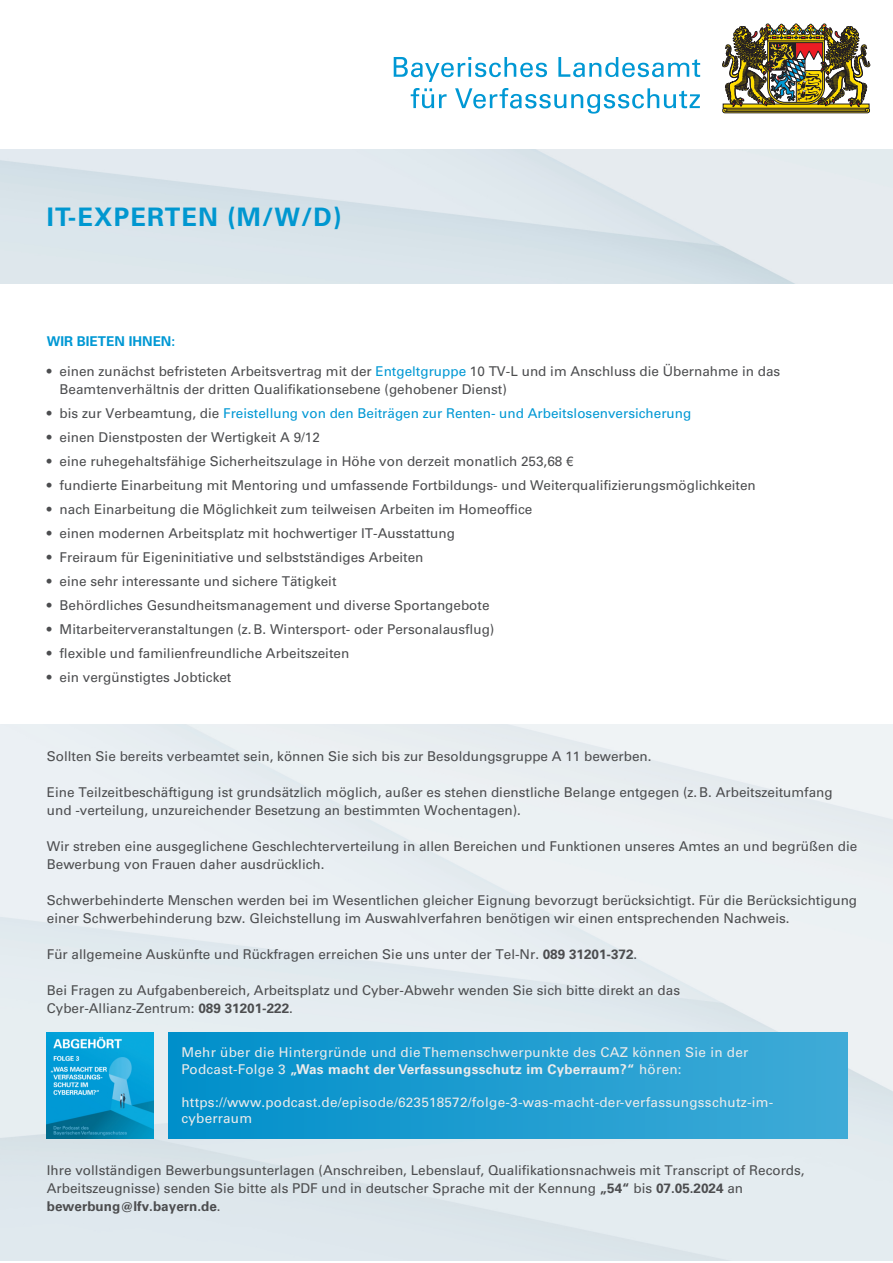
<style>
.page{position:relative;width:893px;height:1263px;background:#fff}
.page>*{position:absolute;margin:0;border:0;box-sizing:border-box;transform-origin:0 0}
.t1{font:700 25.5px "Univers LT Pro 65";letter-spacing:.045em;color:#0097d0}
.t2{font:13.5px/18px "Univers LT Pro 55 Roman";color:#4c4d4f}
.t3{font:13.5px/16.5px "Univers LT Pro 55 Roman";letter-spacing:.02em;color:#ebebeb}
.t4{font:13.5px "Univers LT Pro 55 Roman";color:#0098d4}
.t5{font:700 13.5px "Univers LT Pro 65";letter-spacing:.02em;color:#ebebeb}
.t6{font:700 13.5px "Univers LT Pro 65";color:#4c4d4f}
.t7{font:700 13.5px "Univers LT Pro 65";color:#0098d4}
.s1{color:#0098d4}
.s2{color:#4c4d4f}
.s3{font-family:"Univers LT Pro 65";font-weight:700}
.s4{font-family:"Univers LT Pro 55 Roman";font-weight:400}
</style>
<div class="page">
<img style="left:0;top:724px;width:893px;height:536px">
<svg style="left:411px;top:88px;width:289px;height:26px"></svg>
<svg style="left:394px;top:57px;width:306px;height:25px"></svg>
<svg style="left:722px;top:24px;width:148px;height:89px"></svg>
<img style="left:47px;top:1032px;width:106px;height:106px">
<div style="left:168px;top:1032px;width:679px;height:106px;background:linear-gradient(to right,#008fca,#3fabd7)"></div>
<h1 class="t1" style="left:47px;top:207px;width:296px">IT-EXPERTEN (M/W/D)</h1>
<p class="t7" style="left:47px;top:337px;width:130px">WIR BIETEN IHNEN:</p>
<p class="t2" style="left:60px;top:364px;width:722px;text-indent:-13px">• einen zunächst befristeten Arbeitsvertrag mit der <span class="s1">Entgeltgruppe</span> 10 TV-L und im Anschluss die Übernahme in das<br>Beamtenverhältnis der dritten Qualifikationsebene (gehobener Dienst)</p>
<p class="t4" style="left:47px;top:409px;width:646px"><span class="s2">• bis zur Verbeamtung, die</span> Freistellung von den Beiträgen zur Renten- und Arbeitslosenversicherung</p>
<p class="t2" style="left:47px;top:430px;width:275px">• einen Dienstposten der Wertigkeit A 9/12</p>
<p class="t2" style="left:47px;top:454px;width:528px">• eine ruhegehaltsfähige Sicherheitszulage in Höhe von derzeit monatlich 253,68 €</p>
<p class="t2" style="left:47px;top:478px;width:710px">• fundierte Einarbeitung mit Mentoring und umfassende Fortbildungs- und Weiterqualifizierungsmöglichkeiten</p>
<p class="t2" style="left:47px;top:502px;width:487px">• nach Einarbeitung die Möglichkeit zum teilweisen Arbeiten im Homeoffice</p>
<p class="t2" style="left:47px;top:526px;width:410px">• einen modernen Arbeitsplatz mit hochwertiger IT-Ausstattung</p>
<p class="t2" style="left:47px;top:550px;width:378px">• Freiraum für Eigeninitiative und selbstständiges Arbeiten</p>
<p class="t2" style="left:47px;top:574px;width:291px">• eine sehr interessante und sichere Tätigkeit</p>
<p class="t2" style="left:47px;top:598px;width:444px">• Behördliches Gesundheitsmanagement und diverse Sportangebote</p>
<p class="t2" style="left:47px;top:622px;width:449px">• Mitarbeiterveranstaltungen (z. B. Wintersport- oder Personalausflug)</p>
<p class="t2" style="left:47px;top:646px;width:304px">• flexible und familienfreundliche Arbeitszeiten</p>
<p class="t2" style="left:47px;top:670px;width:186px">• ein vergünstigtes Jobticket</p>
<p class="t2" style="left:47px;top:748px;width:606px">Sollten Sie bereits verbeamtet sein, können Sie sich bis zur Besoldungsgruppe A 11 bewerben.</p>
<p class="t2" style="left:47px;top:784px;width:787px">Eine Teilzeitbeschäftigung ist grundsätzlich möglich, außer es stehen dienstliche Belange entgegen (z. B. Arbeitszeitumfang und -verteilung, unzureichender Besetzung an bestimmten Wochentagen).</p>
<p class="t2" style="left:47px;top:838px;width:812px">Wir streben eine ausgeglichene Geschlechterverteilung in allen Bereichen und Funktionen unseres Amtes an und begrüßen die<br>Bewerbung von Frauen daher ausdrücklich.</p>
<p class="t2" style="left:47px;top:892px;width:812px">Schwerbehinderte Menschen werden bei im Wesentlichen gleicher Eignung bevorzugt berücksichtigt. Für die Berücksichtigung einer Schwerbehinderung bzw. Gleichstellung im Auswahlverfahren benötigen wir einen entsprechenden Nachweis.</p>
<p class="t2" style="left:47px;top:946px;width:592px">Für allgemeine Auskünfte und Rückfragen erreichen Sie uns unter der Tel-Nr. <span class="s3">089 31201-372</span>.</p>
<p class="t2" style="left:47px;top:982px;width:635px">Bei Fragen zu Aufgabenbereich, Arbeitsplatz und Cyber-Abwehr wenden Sie sich bitte direkt an das<br>Cyber-Allianz-Zentrum: <span class="s3">089 31201-222</span>.</p>
<p class="t3" style="left:181px;top:1046px;width:568px">Mehr über die Hintergründe und die Themenschwerpunkte des CAZ können Sie in der</p>
<p class="t5" style="left:181px;top:1064px;width:502px"><span class="s4">Podcast-Folge 3</span> „Was macht der Verfassungsschutz im Cyberraum?“ <span class="s4">hören:</span></p>
<p class="t3" style="left:181px;top:1095px;width:593px">https://www.podcast.de/episode/623518572/folge-3-was-macht-der-verfassungsschutz-im&shy;cyberraum</p>
<p class="t2" style="left:47px;top:1162px;width:759px">Ihre vollständigen Bewerbungsunterlagen (Anschreiben, Lebenslauf, Qualifikationsnachweis mit Transcript of Records,<br>Arbeitszeugnisse) senden Sie bitte als PDF und in deutscher Sprache mit der Kennung <span class="s3">„54“</span> bis <span class="s3">07.05.2024</span> an</p>
<p class="t6" style="left:47px;top:1201px;width:175px">bewerbung@lfv.bayern.de<span class="s4">.</span></p>
</div>
